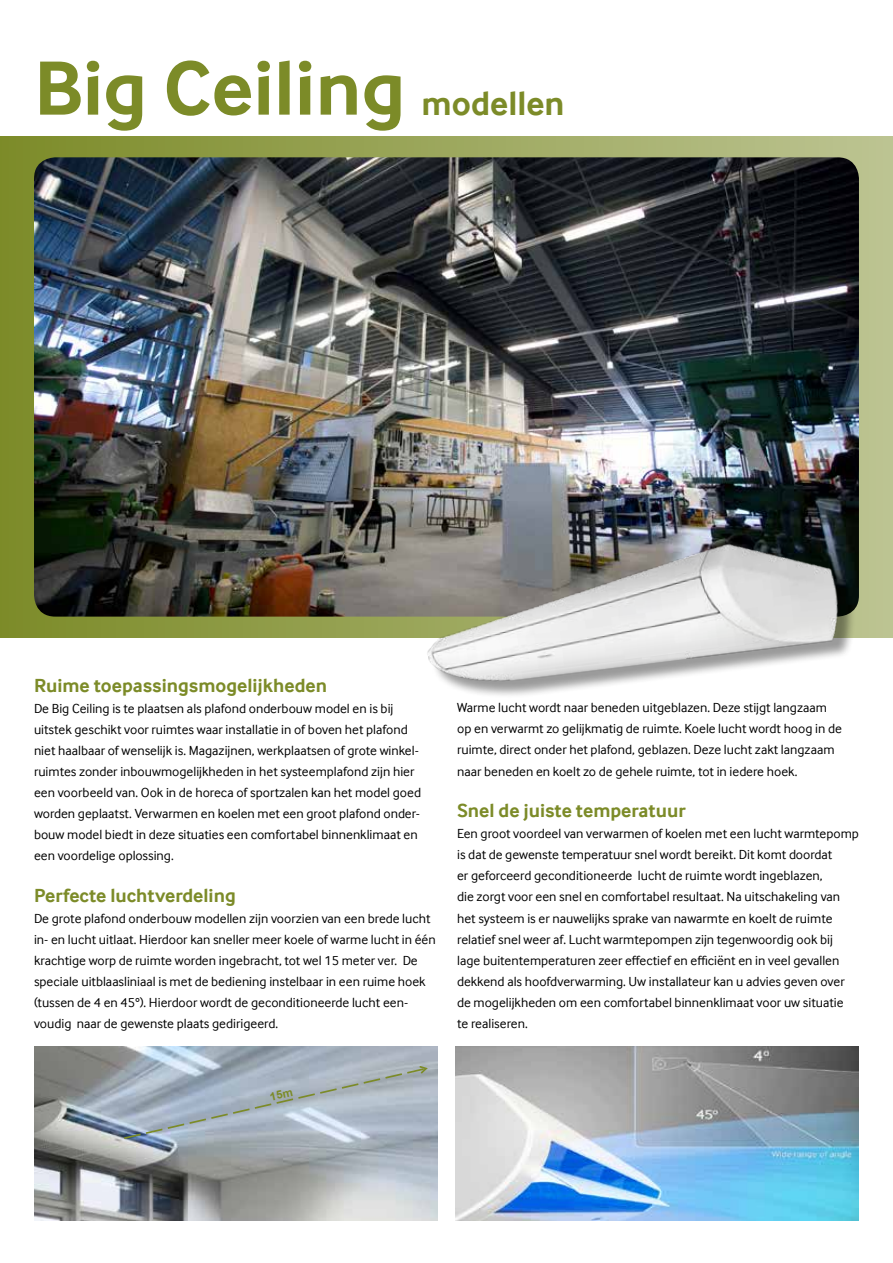
<style>
.page{position:relative;width:893px;height:1263px;background:#fff}
.page>*{position:absolute;margin:0;border:0;box-sizing:border-box;transform-origin:0 0}
.t1{font:700 79.5px "Samsung Inter Face";color:#7c8b28}
.t2{font:700 34.5px "Samsung Inter Face";color:#7c8b28}
.t3{font:700 19.5px "Samsung Inter Face";color:#7c8b28}
.t4{font:13.5px/21px "Samsung Inter Face";color:#000}
</style>
<div class="page">
<div style="left:0;top:136px;width:893px;height:502px;background:linear-gradient(to right,#7c8b29,#bdc492)"></div>
<img style="left:34px;top:157px;width:825px;height:460px">
<img style="left:387px;top:433px;width:488px;height:263px">
<img style="left:455px;top:1046px;width:404px;height:174px">
<img style="left:34px;top:1046px;width:404px;height:174px">
<svg style="left:124px;top:1066px;width:304px;height:73px"></svg>
<h1 class="t1" style="left:34px;top:41px;width:373px">Big Ceiling</h1>
<h2 class="t2" style="left:422px;top:83px;width:144px">modellen</h2>
<h3 class="t3" style="left:34px;top:674px;width:295px">Ruime toepassingsmogelijkheden</h3>
<p class="t4" style="left:34px;top:698px;width:389px">De Big Ceiling is te plaatsen als plafond onderbouw model en is bij uitstek geschikt voor ruimtes waar installatie in of boven het plafond niet haalbaar of wenselijk is. Magazijnen, werkplaatsen of grote winkel&shy;ruimtes zonder inbouwmogelijkheden in het systeemplafond zijn hier een voorbeeld van. Ook in de horeca of sportzalen kan het model goed worden geplaatst. Verwarmen en koelen met een groot plafond onder&shy;bouw model biedt in deze situaties een comfortabel binnenklimaat en een voordelige oplossing.</p>
<h3 class="t3" style="left:34px;top:884px;width:203px">Perfecte luchtverdeling</h3>
<p class="t4" style="left:34px;top:908px;width:403px">De grote plafond onderbouw modellen zijn voorzien van een brede lucht in- en lucht uitlaat. Hierdoor kan sneller meer koele of warme lucht in één krachtige worp de ruimte worden ingebracht, tot wel 15 meter ver. De speciale uitblaasliniaal is met de bediening instelbaar in een ruime hoek (tussen de 4 en 45°). Hierdoor wordt de geconditioneerde lucht een&shy;voudig naar de gewenste plaats gedirigeerd.</p>
<p class="t4" style="left:457px;top:697px;width:386px">Warme lucht wordt naar beneden uitgeblazen. Deze stijgt langzaam op en verwarmt zo gelijkmatig de ruimte. Koele lucht wordt hoog in de ruimte, direct onder het plafond, geblazen. Deze lucht zakt langzaam naar beneden en koelt zo de gehele ruimte, tot in iedere hoek.</p>
<h3 class="t3" style="left:457px;top:799px;width:230px">Snel de juiste temperatuur</h3>
<p class="t4" style="left:457px;top:823px;width:403px">Een groot voordeel van verwarmen of koelen met een lucht warmtepomp is dat de gewenste temperatuur snel wordt bereikt. Dit komt doordat<br>er geforceerd geconditioneerde lucht de ruimte wordt ingeblazen,<br>die zorgt voor een snel en comfortabel resultaat. Na uitschakeling van het systeem is er nauwelijks sprake van nawarmte en koelt de ruimte relatief snel weer af. Lucht warmtepompen zijn tegenwoordig ook bij lage buitentemperaturen zeer effectief en efficiënt en in veel gevallen dekkend als hoofdverwarming. Uw installateur kan u advies geven over de mogelijkheden om een comfortabel binnenklimaat voor uw situatie<br>te realiseren.</p>
</div>
